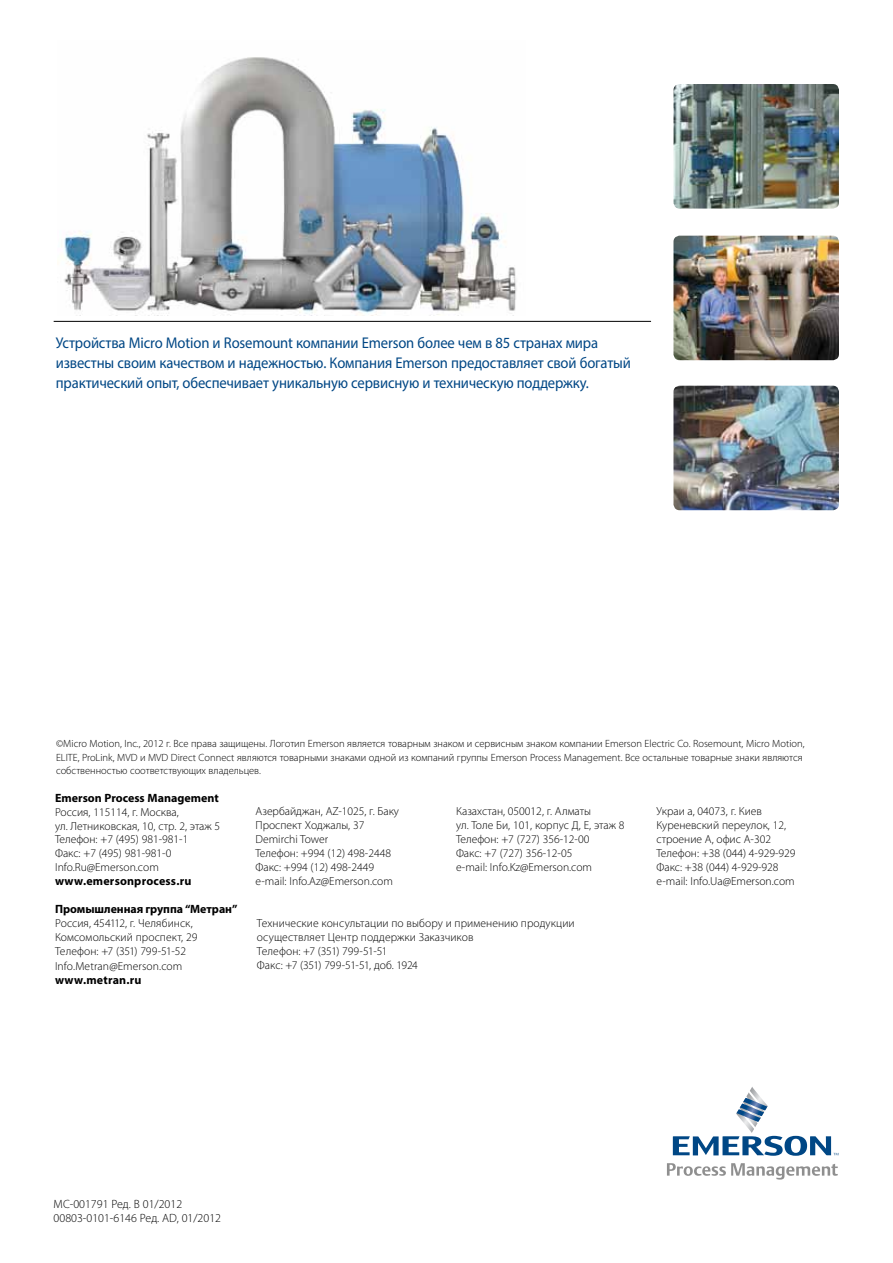
<style>
.page{position:relative;width:893px;height:1263px;background:#fff}
.page>*{position:absolute;margin:0;border:0;box-sizing:border-box;transform-origin:0 0}
.t1{font:15.6px/19.8px "Myriad Pro";letter-spacing:-.01em;color:#004785;scale:.94 1}
.t2{font:700 12px "Myriad Pro";color:#000}
.t3{font:300 12px/14.4px "Myriad Pro";color:#000}
.t4{font:300 11.7px/14px "Myriad Pro";color:#000}
.t5{font:300 10.5px/13.5px "Myriad Pro";color:#000}
</style>
<div class="page">
<hr style="left:54px;top:321px;width:597px;height:1px;background:#000">
<img style="left:61px;top:57px;width:456px;height:258px">
<img style="left:673px;top:84px;width:166px;height:125px">
<img style="left:673px;top:236px;width:166px;height:124px">
<img style="left:673px;top:386px;width:166px;height:124px">
<svg style="left:673px;top:1087px;width:165px;height:69px"></svg>
<svg style="left:667px;top:1163px;width:171px;height:16px"></svg>
<p class="t1" style="left:56px;top:333px;width:613px">Устройства Micro Motion и Rosemount компании Emerson более чем в 85 странах мира известны своим качеством и надежностью. Компания Emerson предоставляет свой богатый практический опыт, обеспечивает уникальную сервисную и техническую поддержку.</p>
<p class="t5" style="left:56px;top:737px;width:750px">©Micro Motion, Inc., 2012 г. Все права защищены. Логотип Emerson является товарным знаком и сервисным знаком компании Emerson Electric Co. Rosemount, Micro Motion,<br>ELITE, ProLink, MVD и MVD Direct Connect являются товарными знаками одной из компаний группы Emerson Process Management. Все остальные товарные знаки являются собственностью соответствующих владельцев.</p>
<p class="t2" style="left:55px;top:790px;width:165px">Emerson Process Management</p>
<p class="t4" style="left:55px;top:805px;width:167px">Россия, 115114, г. Москва,<br>ул. Летниковская, 10, стр. 2, этаж 5<br>Телефон: +7 (495) 981-981-1<br>Факс: +7 (495) 981-981-0<br>Info.Ru@Emerson.com</p>
<p class="t2" style="left:55px;top:873px;width:138px">www.emersonprocess.ru</p>
<p class="t2" style="left:55px;top:901px;width:184px">Промышленная группа “Метран”</p>
<p class="t4" style="left:55px;top:916px;width:144px">Россия, 454112, г. Челябинск,<br>Комсомольский проспект, 29<br>Телефон: +7 (351) 799-51-52<br>Info.Metran@Emerson.com</p>
<p class="t2" style="left:55px;top:972px;width:88px">www.metran.ru</p>
<p class="t4" style="left:256px;top:804px;width:145px">Азербайджан, AZ-1025, г. Баку<br>Проспект Ходжалы, 37<br>Demirchi Tower<br>Телефон: +994 (12) 498-2448<br>Факс: +994 (12) 498-2449 e-mail: Info.Az@Emerson.com</p>
<p class="t4" style="left:456px;top:804px;width:170px">Казахстан, 050012, г. Алматы<br>ул. Толе Би, 101, корпус Д, Е, этаж 8<br>Телефон: +7 (727) 356-12-00<br>Факс: +7 (727) 356-12-05<br>e-mail: Info.Kz@Emerson.com</p>
<p class="t4" style="left:656px;top:804px;width:141px">Украи а, 04073, г. Киев<br>Куреневский переулок, 12, cтроение А, офис A-302<br>Телефон: +38 (044) 4-929-929<br>Факс: +38 (044) 4-929-928 e-mail: Info.Ua@Emerson.com</p>
<p class="t4" style="left:257px;top:916px;width:319px">Технические консультации по выбору и применению продукции осуществляет Центр поддержки Заказчиков<br>Телефон: +7 (351) 799-51-51<br>Факс: +7 (351) 799-51-51, доб. 1924</p>
<p class="t3" style="left:54px;top:1197px;width:169px">MC-001791 Ред. B 01/2012<br>00803-0101-6146 Ред. AD, 01/2012</p>
</div>
